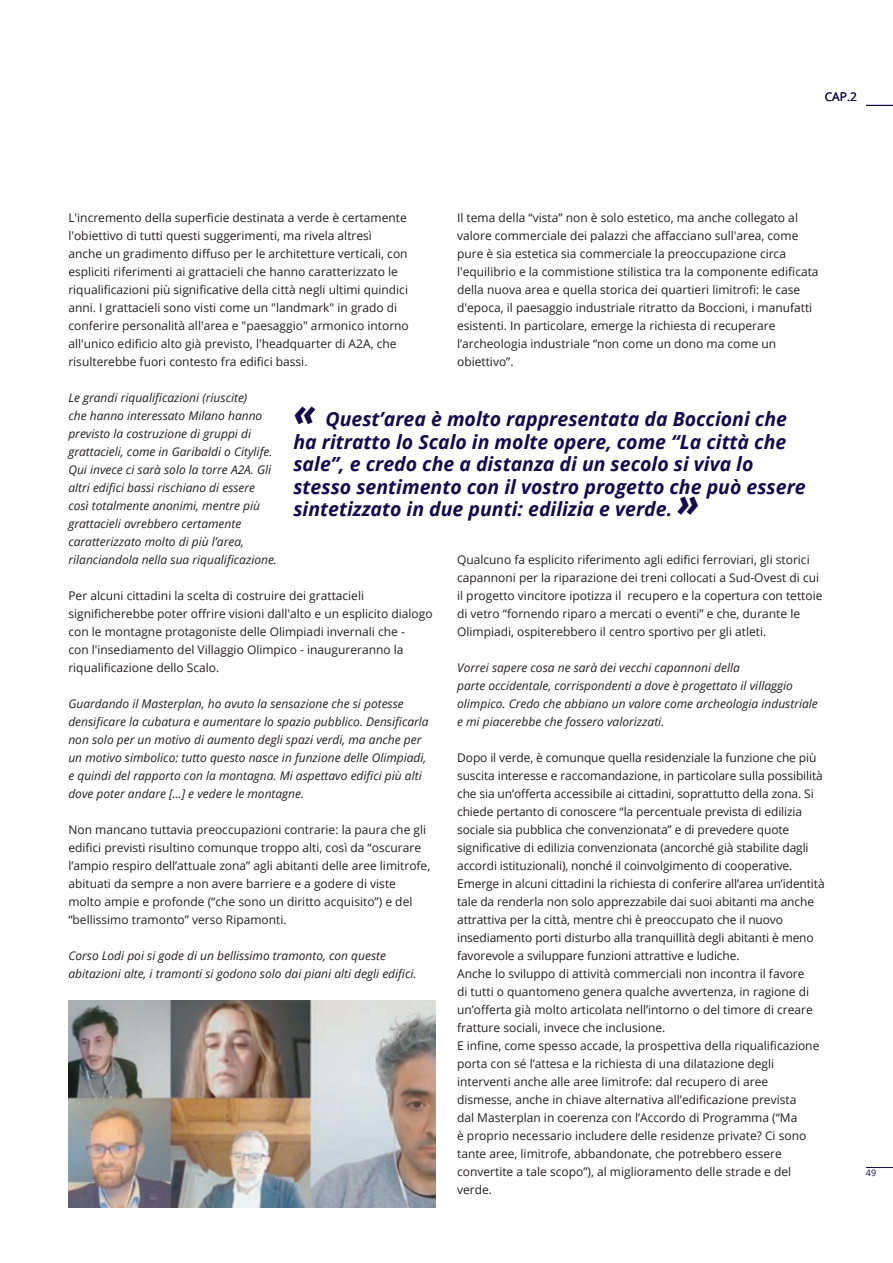
<style>
.page{position:relative;width:893px;height:1263px;background:#fff}
.page>*{position:absolute;margin:0;border:0;box-sizing:border-box;transform-origin:0 0}
.t1{font:italic 700 19.5px/22.5px "Open Sans";color:#14094d}
.t2{font:12px/18px "Open Sans";color:#231f20}
.t3{font:italic 12px/18px "Open Sans";color:#231f20}
.t4{font:12px "Open Sans";color:#14094d}
.t5{font:9px "Open Sans";color:#14094d}
.s1{font-size:39px}
</style>
<div class="page">
<img style="left:68px;top:1000px;width:368px;height:208px">
<svg style="left:866px;top:1167px;width:27px;height:1px"></svg>
<svg style="left:866px;top:105px;width:27px;height:1px"></svg>
<p class="t4" style="left:825px;top:88px;width:34px">CAP.2</p>
<p class="t2" style="left:457px;top:208px;width:363px">Il tema della “vista” non è solo estetico, ma anche collegato al valore commerciale dei palazzi che affacciano sull'area, come pure è sia estetica sia commerciale la preoccupazione circa l'equilibrio e la commistione stilistica tra la componente edificata della nuova area e quella storica dei quartieri limitrofi: le case d'epoca, il paesaggio industriale ritratto da Boccioni, i manufatti esistenti. In particolare, emerge la richiesta di recuperare l’archeologia industriale “non come un dono ma come un obiettivo”.</p>
<p class="t2" style="left:68px;top:208px;width:342px">L'incremento della superficie destinata a verde è certamente l'obiettivo di tutti questi suggerimenti, ma rivela altresì<br>anche un gradimento diffuso per le architetture verticali, con espliciti riferimenti ai grattacieli che hanno caratterizzato le riqualificazioni più significative della città negli ultimi quindici anni. I grattacieli sono visti come un "landmark" in grado di conferire personalità all'area e "paesaggio" armonico intorno all'unico edificio alto già previsto, l'headquarter di A2A, che risulterebbe fuori contesto fra edifici bassi.</p>
<p class="t3" style="left:68px;top:388px;width:210px">Le grandi riqualificazioni (riuscite)<br>che hanno interessato Milano hanno previsto la costruzione di gruppi di grattacieli, come in Garibaldi o Citylife.<br>Qui invece ci sarà solo la torre A2A. Gli altri edifici bassi rischiano di essere così totalmente anonimi, mentre più grattacieli avrebbero certamente caratterizzato molto di più l’area, rilanciandola nella sua riqualificazione.</p>
<p class="t2" style="left:68px;top:586px;width:366px">Per alcuni cittadini la scelta di costruire dei grattacieli significherebbe poter offrire visioni dall'alto e un esplicito dialogo con le montagne protagoniste delle Olimpiadi invernali che -<br>con l'insediamento del Villaggio Olimpico - inaugureranno la riqualificazione dello Scalo.</p>
<p class="t3" style="left:68px;top:694px;width:362px">Guardando il Masterplan, ho avuto la sensazione che si potesse densificare la cubatura e aumentare lo spazio pubblico. Densificarla non solo per un motivo di aumento degli spazi verdi, ma anche per un motivo simbolico: tutto questo nasce in funzione delle Olimpiadi, e quindi del rapporto con la montagna. Mi aspettavo edifici più alti dove poter andare […] e vedere le montagne.</p>
<p class="t2" style="left:68px;top:820px;width:363px">Non mancano tuttavia preoccupazioni contrarie: la paura che gli edifici previsti risultino comunque troppo alti, così da “oscurare l’ampio respiro dell’attuale zona” agli abitanti delle aree limitrofe, abituati da sempre a non avere barriere e a godere di viste molto ampie e profonde (“che sono un diritto acquisito”) e del “bellissimo tramonto” verso Ripamonti.</p>
<p class="t3" style="left:68px;top:946px;width:350px">Corso Lodi poi si gode di un bellissimo tramonto, con queste abitazioni alte, i tramonti si godono solo dai piani alti degli edifici.</p>
<p class="t1" style="left:293px;top:408px;width:514px"><span class="s1">«</span> Quest’area è molto rappresentata da Boccioni che ha ritratto lo Scalo in molte opere, come “La città che sale”, e credo che a distanza di un secolo si viva lo stesso sentimento con il vostro progetto che può essere sintetizzato in due punti: edilizia e verde. <span class="s1">»</span></p>
<p class="t2" style="left:457px;top:550px;width:367px">Qualcuno fa esplicito riferimento agli edifici ferroviari, gli storici capannoni per la riparazione dei treni collocati a Sud-Ovest di cui il progetto vincitore ipotizza il recupero e la copertura con tettoie di vetro “fornendo riparo a mercati o eventi” e che, durante le Olimpiadi, ospiterebbero il centro sportivo per gli atleti.</p>
<p class="t3" style="left:457px;top:658px;width:362px">Vorrei sapere cosa ne sarà dei vecchi capannoni della<br>parte occidentale, corrispondenti a dove è progettato il villaggio olimpico. Credo che abbiano un valore come archeologia industriale e mi piacerebbe che fossero valorizzati.</p>
<p class="t2" style="left:457px;top:748px;width:369px">Dopo il verde, è comunque quella residenziale la funzione che più suscita interesse e raccomandazione, in particolare sulla possibilità che sia un’offerta accessibile ai cittadini, soprattutto della zona. Si chiede pertanto di conoscere “la percentuale prevista di edilizia sociale sia pubblica che convenzionata” e di prevedere quote significative di edilizia convenzionata (ancorché già stabilite dagli accordi istituzionali), nonché il coinvolgimento di cooperative.<br>Emerge in alcuni cittadini la richiesta di conferire all’area un’identità tale da renderla non solo apprezzabile dai suoi abitanti ma anche attrattiva per la città, mentre chi è preoccupato che il nuovo insediamento porti disturbo alla tranquillità degli abitanti è meno favorevole a sviluppare funzioni attrattive e ludiche.<br>Anche lo sviluppo di attività commerciali non incontra il favore<br>di tutti o quantomeno genera qualche avvertenza, in ragione di un’offerta già molto articolata nell’intorno o del timore di creare fratture sociali, invece che inclusione.<br>E infine, come spesso accade, la prospettiva della riqualificazione porta con sé l’attesa e la richiesta di una dilatazione degli interventi anche alle aree limitrofe: dal recupero di aree dismesse, anche in chiave alternativa all’edificazione prevista<br>dal Masterplan in coerenza con l’Accordo di Programma (“Ma<br>è proprio necessario includere delle residenze private? Ci sono tante aree, limitrofe, abbandonate, che potrebbero essere convertite a tale scopo”), al miglioramento delle strade e del verde.</p>
<p class="t5" style="left:866px;top:1167px;width:12px">49</p>
</div>
